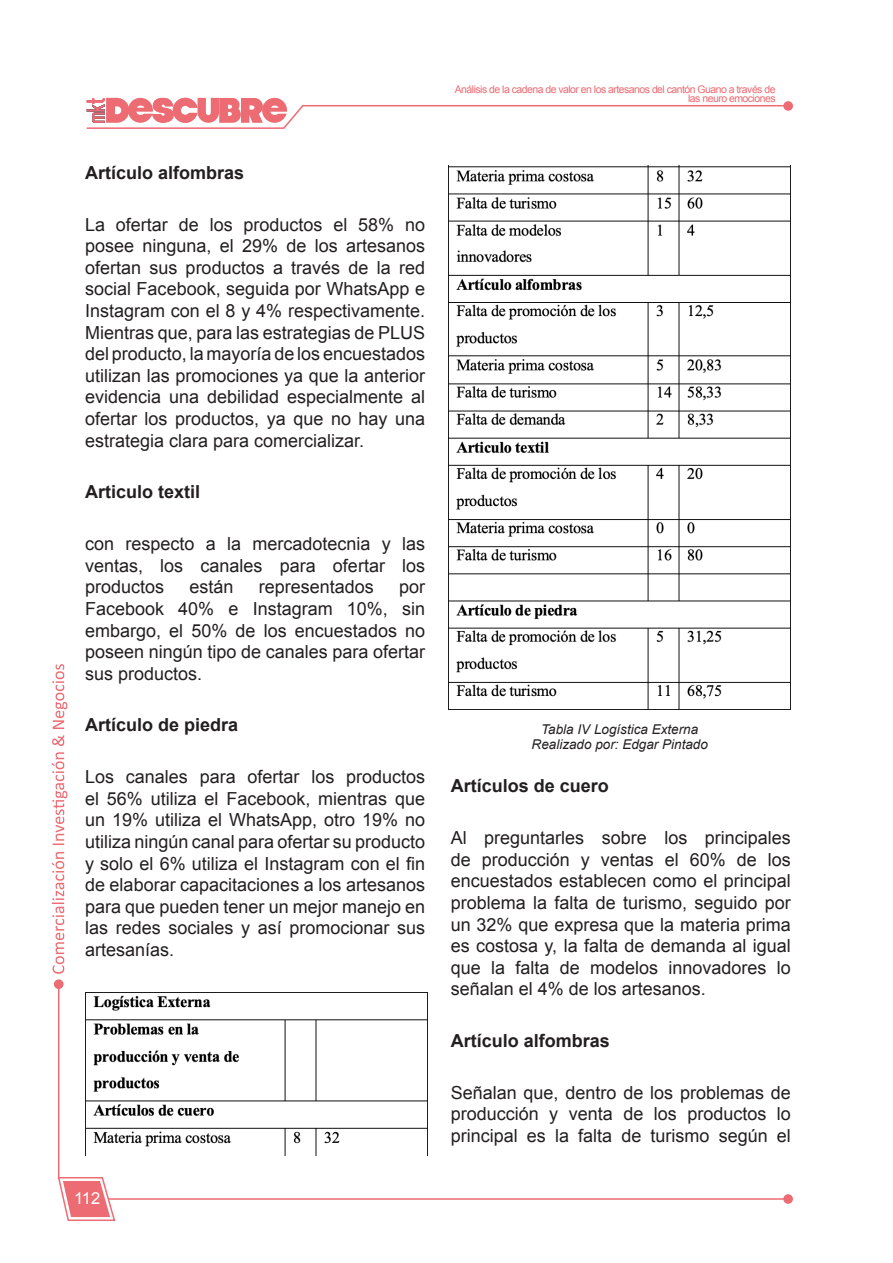
<style>
.page{position:relative;width:893px;height:1263px;background:#fff}
.page>*{position:absolute;margin:0;border:0;box-sizing:border-box;transform-origin:0 0}
.t1{font:18px/21.6px "Arial";color:#231f20;text-align:justify}
.t2{font:700 18px "Arial";color:#231f20}
.t3{font:16.5px "Arial";color:#fff}
.t4{font:italic 13.5px "Arial";color:#231f20}
.t5{font:10.5px/9px "Arial";letter-spacing:-.05em;color:#ed6b73;text-align:right}
</style>
<div class="page">
<hr style="left:108px;top:1198px;width:682px;height:2px;background:#ed6b73">
<hr style="left:58px;top:984px;width:1px;height:195px;background:#ed6b73">
<svg style="left:52px;top:664px;width:15px;height:310px"></svg>
<svg style="left:57px;top:1176px;width:59px;height:45px"></svg>
<div style="left:783px;top:1194px;width:10px;height:10px;background:#ed6b73;border-radius:50%"></div>
<div style="left:54px;top:979px;width:10px;height:10px;background:#ed6b73;border-radius:50%"></div>
<svg style="left:86px;top:98px;width:700px;height:31px"></svg>
<div style="left:783px;top:101px;width:10px;height:10px;background:#ed6b73;border-radius:50%"></div>
<img style="left:85px;top:993px;width:342px;height:163px">
<img style="left:449px;top:166px;width:342px;height:544px">
<p class="t5" style="left:455px;top:85px;width:322px">Análisis de la cadena de valor en los artesanos del cantón Guano a través de las neuro emociones</p>
<p class="t2" style="left:85px;top:161px;width:161px">Artículo alfombras</p>
<p class="t1" style="left:85px;top:214px;width:342px">La ofertar de los productos el 58% no posee ninguna, el 29% de los artesanos ofertan sus productos a través de la red social Facebook, seguida por WhatsApp e Instagram con el 8 y 4% respectivamente.<br>Mientras que, para las estrategias de PLUS del producto, la mayoría de los encuestados utilizan las promociones ya que la anterior evidencia una debilidad especialmente al ofertar los productos, ya que no hay una estrategia clara para comercializar.</p>
<p class="t2" style="left:85px;top:480px;width:117px">Articulo textil</p>
<p class="t1" style="left:85px;top:533px;width:342px">con respecto a la mercadotecnia y las ventas, los canales para ofertar los productos</p>
<p class="t1" style="left:189px;top:576px;width:46px">están</p>
<p class="t1" style="left:259px;top:576px;width:117px">representados</p>
<p class="t1" style="left:85px;top:576px;width:342px;text-indent:314px">por Facebook 40% e Instagram 10%, sin embargo, el 50% de los encuestados no poseen ningún tipo de canales para ofertar sus productos.</p>
<p class="t2" style="left:85px;top:713px;width:155px">Artículo de piedra</p>
<p class="t1" style="left:85px;top:766px;width:342px">Los canales para ofertar los productos el 56% utiliza el Facebook, mientras que un 19% utiliza el WhatsApp, otro 19% no utiliza ningún canal para ofertar su producto y solo el 6% utiliza el Instagram con el fin de elaborar capacitaciones a los artesanos para que pueden tener un mejor manejo en las redes sociales y así promocionar sus artesanías.</p>
<p class="t2" style="left:451px;top:774px;width:160px">Artículos de cuero</p>
<p class="t4" style="left:541px;top:721px;width:159px">Tabla IV Logística Externa</p>
<p class="t4" style="left:532px;top:736px;width:178px">Realizado por: Edgar Pintado</p>
<p class="t1" style="left:451px;top:827px;width:342px">Al preguntarles sobre los principales de producción y ventas el 60% de los encuestados establecen como el principal problema la falta de turismo, seguido por un 32% que expresa que la materia prima es costosa y, la falta de demanda al igual que la falta de modelos innovadores lo señalan el 4% de los artesanos.</p>
<p class="t2" style="left:451px;top:1029px;width:161px">Artículo alfombras</p>
<p class="t1" style="left:451px;top:1082px;width:342px">Señalan que, dentro de los problemas de producción y venta de los productos lo principal es la falta de turismo según el</p>
<p class="t3" style="left:74px;top:1187px;width:28px">112</p>
</div>
